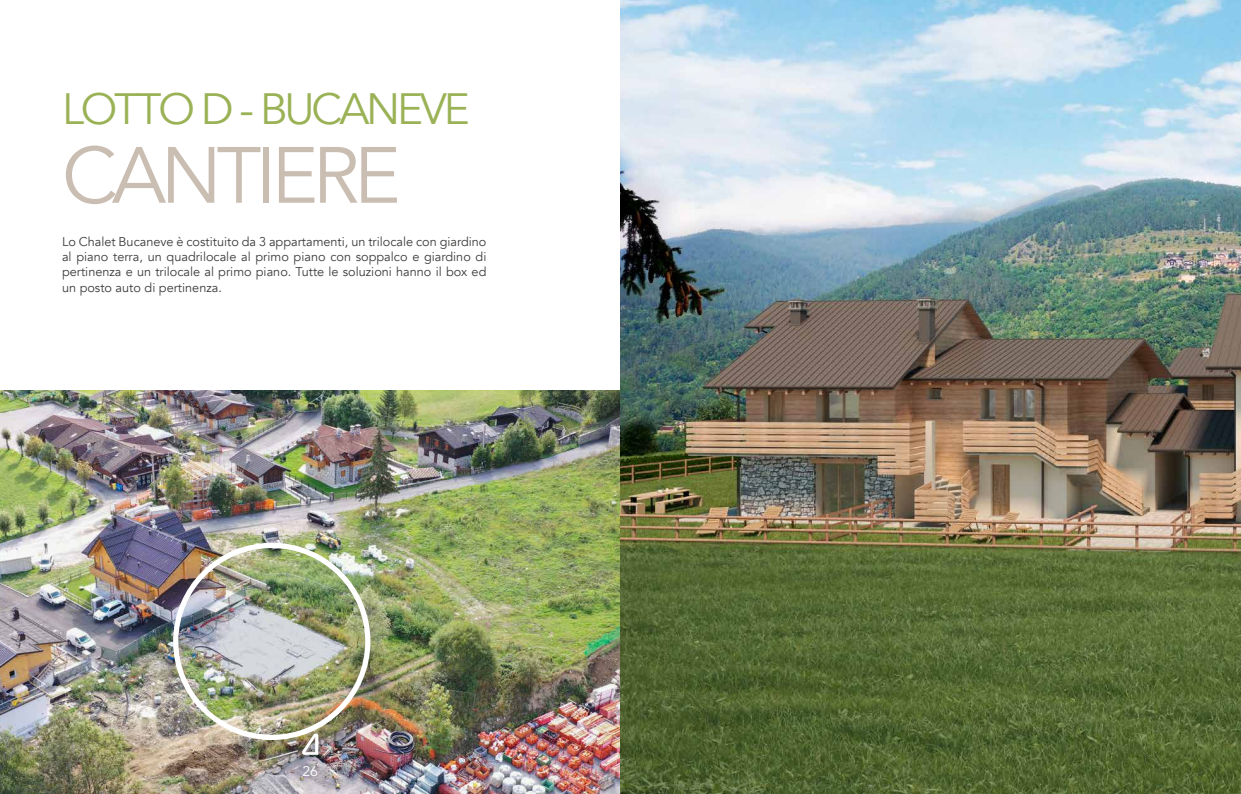
<style>
.page{position:relative;width:1241px;height:794px;background:#fff}
.page>*{position:absolute;margin:0;border:0;box-sizing:border-box;transform-origin:0 0}
.t1{font:78.75px "Avenir";letter-spacing:-.07em;color:#cabdb1}
.t2{font:43.75px "Avenir";letter-spacing:-.07em;color:#9ab255}
.t3{font:14px "Avenir";color:#fff}
.t4{font:12.69px/15.2px "Avenir";color:#3c3c3b;text-align:justify}
</style>
<div class="page">
<img style="left:0;top:391px;width:620px;height:403px">
<div style="left:173px;top:543px;width:197px;height:197px;border:5px solid #fff;border-radius:50%"></div>
<svg style="left:302px;top:733px;width:16px;height:22px"></svg>
<img style="left:620px;top:0;width:620px;height:794px">
<h2 class="t2" style="left:62px;top:83px;width:409px">LOTTO D - BUCANEVE</h2>
<h1 class="t1" style="left:62px;top:129px;width:340px">CANTIERE</h1>
<p class="t4" style="left:62px;top:234px;width:426px">Lo Chalet Bucaneve è costituito da 3 appartamenti, un trilocale con giardino al piano terra, un quadrilocale al primo piano con soppalco e giardino di pertinenza e un trilocale al primo piano. Tutte le soluzioni hanno il box ed un posto auto di pertinenza.</p>
<p class="t3" style="left:302px;top:762px;width:17px">26</p>
</div>
